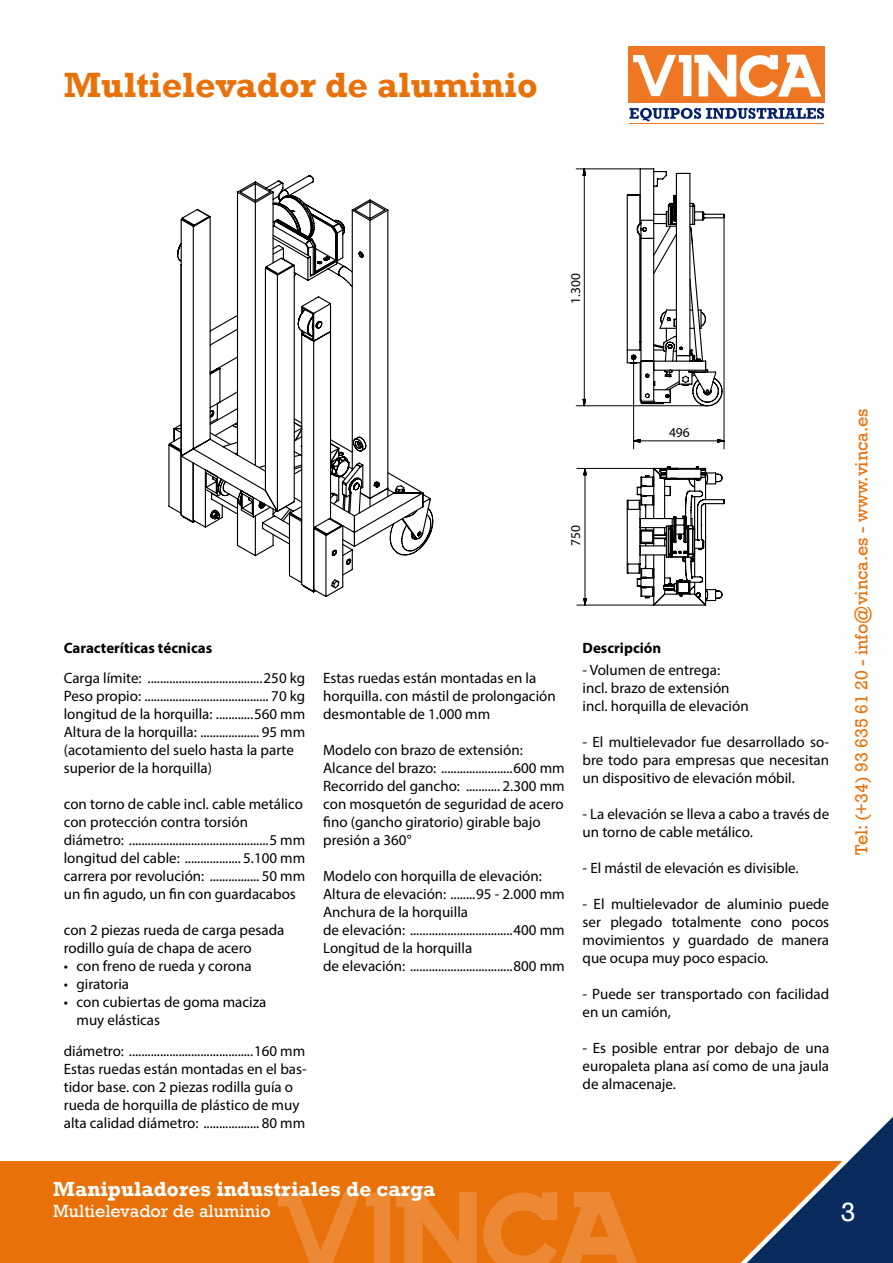
<style>
.page{position:relative;width:893px;height:1263px;background:#fff}
.page>*{position:absolute;margin:0;border:0;box-sizing:border-box;transform-origin:0 0}
.t1{font:700 36px "Rockwell";color:#e9710a}
.t2{font:27px "Rockwell";color:#fff}
.t3{font:700 21px "Rockwell";color:#fff}
.t4{font:18px "Rockwell";color:#e9710a}
.t5{font:18px "Rockwell";color:#fff}
.t6{font:15px/18px "Myriad Pro";color:#000}
.t7{font:700 15px "Myriad Pro";color:#000}
.t8{font:300 condensed 13.5px "Univers";color:#000}
</style>
<div class="page">
<div style="left:0;top:1161px;width:893px;height:102px;background:#e9710a"></div>
<svg style="left:278px;top:1192px;width:359px;height:71px"></svg>
<svg style="left:740px;top:1117px;width:153px;height:146px"></svg>
<svg style="left:176px;top:194px;width:151px;height:399px"></svg>
<svg style="left:180px;top:208px;width:78px;height:305px"></svg>
<svg style="left:258px;top:175px;width:131px;height:391px"></svg>
<svg style="left:329px;top:461px;width:105px;height:135px"></svg>
<svg style="left:576px;top:466px;width:149px;height:140px"></svg>
<svg style="left:575px;top:168px;width:150px;height:282px"></svg>
<svg style="left:629px;top:108px;width:195px;height:14px"></svg>
<hr style="left:629px;top:123px;width:195px;height:1px;background:#ef7622">
<div style="left:629px;top:46px;width:196px;height:57px;background:#ef7622"></div>
<svg style="left:633px;top:55px;width:188px;height:42px"></svg>
<h1 class="t1" style="left:64px;top:64px;width:475px">Multielevador de aluminio</h1>
<p class="t8" style="left:567px;top:304px;width:32px;rotate:-90deg">1.300</p>
<p class="t8" style="left:567px;top:546px;width:22px;rotate:-90deg">750</p>
<p class="t8" style="left:669px;top:424px;width:22px">496</p>
<p class="t7" style="left:64px;top:638px;width:150px">Caracteríticas técnicas</p>
<p class="t7" style="left:583px;top:638px;width:80px">Descripción</p>
<p class="t6" style="left:64px;top:669px;width:243px">Carga límite: .....................................250 kg Peso propio: ........................................ 70 kg longitud de la horquilla: ............560 mm Altura de la horquilla: ................... 95 mm (acotamiento del suelo hasta la parte superior de la horquilla)</p>
<p class="t6" style="left:64px;top:795px;width:243px">con torno de cable incl. cable metálico con protección contra torsión diámetro: .............................................5 mm longitud del cable: .................. 5.100 mm carrera por revolución: ................ 50 mm un fin agudo, un fin con guardacabos</p>
<p class="t6" style="left:64px;top:921px;width:222px">con 2 piezas rueda de carga pesada rodillo guía de chapa de acero</p>
<p class="t6" style="left:64px;top:957px;width:189px">• con freno de rueda y corona</p>
<p class="t6" style="left:64px;top:975px;width:67px">• giratoria</p>
<p class="t6" style="left:77px;top:993px;width:191px;text-indent:-13px">• con cubiertas de goma maciza muy elásticas</p>
<p class="t6" style="left:64px;top:1042px;width:244px">diámetro: ........................................160 mm Estas ruedas están montadas en el bas&shy;tidor base. con 2 piezas rodilla guía o rueda de horquilla de plástico de muy alta calidad diámetro: .................. 80 mm</p>
<p class="t6" style="left:323px;top:669px;width:234px">Estas ruedas están montadas en la horquilla. con mástil de prolongación desmontable de 1.000 mm</p>
<p class="t6" style="left:323px;top:741px;width:243px">Modelo con brazo de extensión:<br>Alcance del brazo: .......................600 mm Recorrido del gancho: ........... 2.300 mm con mosquetón de seguridad de acero fino (gancho giratorio) girable bajo presión a 360°</p>
<p class="t6" style="left:323px;top:867px;width:243px">Modelo con horquilla de elevación:<br>Altura de elevación: ........95 - 2.000 mm Anchura de la horquilla<br>de elevación: .................................400 mm Longitud de la horquilla<br>de elevación: .................................800 mm</p>
<p class="t6" style="left:583px;top:660px;width:168px">- Volumen de entrega: incl. brazo de extensión incl. horquilla de elevación</p>
<p class="t6" style="left:583px;top:732px;width:248px;text-align:justify">- El multielevador fue desarrollado so&shy;bre todo para empresas que necesitan un dispositivo de elevación móbil.</p>
<p class="t6" style="left:583px;top:804px;width:248px">- La elevación se lleva a cabo a través de un torno de cable metálico.</p>
<p class="t6" style="left:583px;top:858px;width:218px">- El mástil de elevación es divisible.</p>
<p class="t6" style="left:583px;top:894px;width:248px;text-align:justify">- El multielevador de aluminio puede ser plegado totalmente cono pocos movimientos y guardado de manera que ocupa muy poco espacio.</p>
<p class="t6" style="left:583px;top:984px;width:248px">- Puede ser transportado con facilidad en un camión,</p>
<p class="t6" style="left:583px;top:1038px;width:248px;text-align:justify">- Es posible entrar por debajo de una europaleta plana así como de una jaula de almacenaje.</p>
<p class="t4" style="left:851px;top:855px;width:448px;rotate:-90deg">Tel: (+34) 93 635 61 20 - info@vinca.es - www.vinca.es</p>
<h3 class="t3" style="left:53px;top:1176px;width:384px">Manipuladores industriales de carga</h3>
<p class="t5" style="left:53px;top:1201px;width:219px">Multielevador de aluminio</p>
<h2 class="t2" style="left:841px;top:1196px;width:16px">3</h2>
</div>
